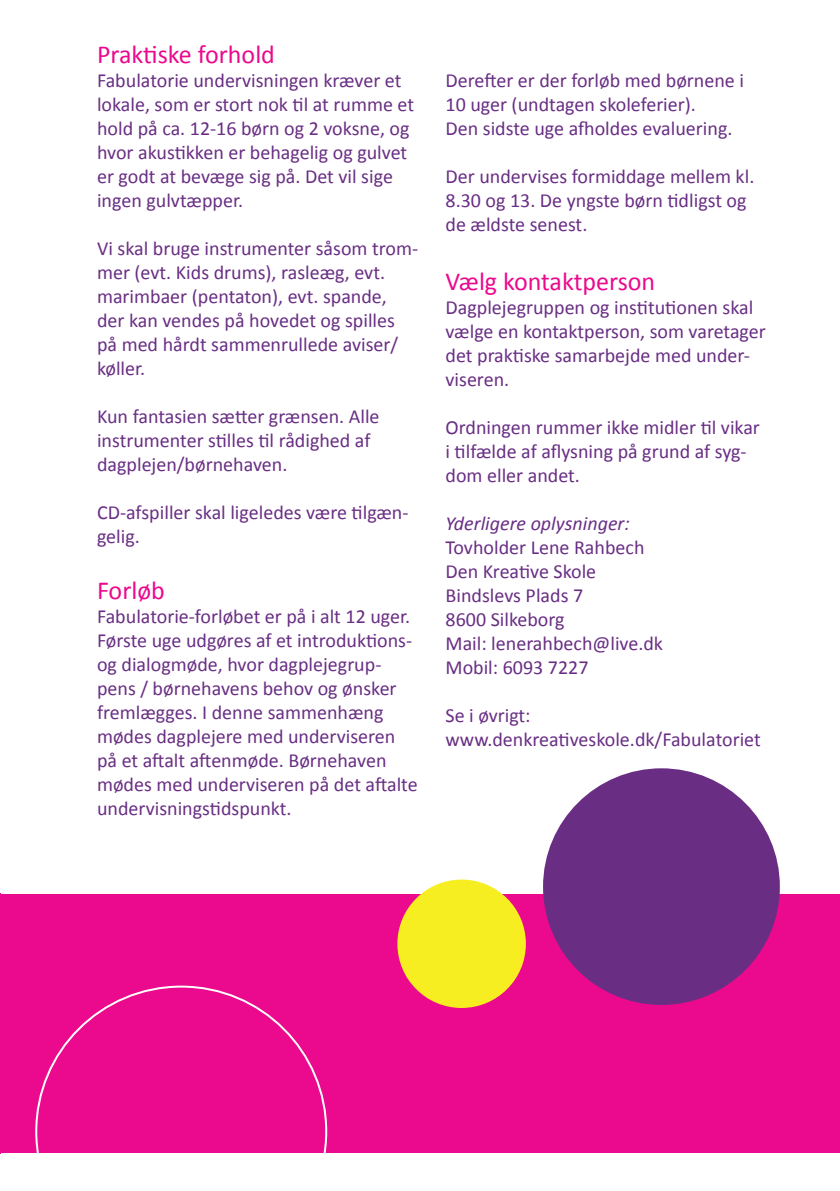
<style>
.page{position:relative;width:840px;height:1191px;background:#fff}
.page>*{position:absolute;margin:0;border:0;box-sizing:border-box;transform-origin:0 0}
.t1{font:26px "Calibri";color:#eb098d}
.t2{font:20px/24px "Calibri";color:#692e84}
.t3{font:italic 20px "Calibri";color:#692e84}
</style>
<div class="page">
<div style="left:0;top:894px;width:839px;height:258px;background:#eb098d"></div>
<div style="left:397px;top:879px;width:128px;height:129px;background:#f7ee21;border-radius:50%"></div>
<div style="left:542px;top:768px;width:237px;height:237px;background:#692e84;border-radius:50%"></div>
<svg style="left:35px;top:985px;width:292px;height:167px"></svg>
<h1 class="t1" style="left:97px;top:38px;width:179px">Praktiske forhold</h1>
<p class="t2" style="left:97px;top:68px;width:318px">Fabulatorie undervisningen kræver et lokale, som er stort nok til at rumme et hold på ca. 12-16 børn og 2 voksne, og hvor akustikken er behagelig og gulvet er godt at bevæge sig på. Det vil sige ingen gulvtæpper.</p>
<p class="t2" style="left:97px;top:236px;width:322px">Vi skal bruge instrumenter såsom trom&shy;mer (evt. Kids drums), rasleæg, evt. marimbaer (pentaton), evt. spande, der kan vendes på hovedet og spilles på med hårdt sammenrullede aviser/ køller.</p>
<p class="t2" style="left:97px;top:404px;width:284px">Kun fantasien sætter grænsen. Alle instrumenter stilles til rådighed af dagplejen/børnehaven.</p>
<p class="t2" style="left:97px;top:500px;width:313px">CD-afspiller skal ligeledes være tilgæn&shy;gelig.</p>
<h1 class="t1" style="left:97px;top:574px;width:69px">Forløb</h1>
<p class="t2" style="left:97px;top:603px;width:322px">Fabulatorie-forløbet er på i alt 12 uger.<br>Første uge udgøres af et introduktions&shy;og dialogmøde, hvor dagplejegrup&shy;pens / børnehavens behov og ønsker fremlægges. I denne sammenhæng mødes dagplejere med underviseren på et aftalt aftenmøde. Børnehaven mødes med underviseren på det aftalte undervisningstidspunkt.</p>
<p class="t2" style="left:445px;top:67px;width:300px">Derefter er der forløb med børnene i<br>10 uger (undtagen skoleferier).<br>Den sidste uge afholdes evaluering.</p>
<p class="t2" style="left:445px;top:163px;width:310px">Der undervises formiddage mellem kl.<br>8.30 og 13. De yngste børn tidligst og de ældste senest.</p>
<h1 class="t1" style="left:445px;top:265px;width:211px">Vælg kontaktperson</h1>
<p class="t2" style="left:445px;top:294px;width:321px">Dagplejegruppen og institutionen skal vælge en kontaktperson, som varetager det praktiske samarbejde med under&shy;viseren.</p>
<p class="t2" style="left:445px;top:414px;width:316px">Ordningen rummer ikke midler til vikar i tilfælde af aflysning på grund af syg&shy;dom eller andet.</p>
<p class="t3" style="left:445px;top:511px;width:186px">Yderligere oplysninger:</p>
<p class="t2" style="left:445px;top:534px;width:219px">Tovholder Lene Rahbech<br>Den Kreative Skole<br>Bindslevs Plads 7<br>8600 Silkeborg<br>Mail: lenerahbech@live.dk<br>Mobil: 6093 7227</p>
<p class="t2" style="left:445px;top:702px;width:316px">Se i øvrigt: www.denkreativeskole.dk/Fabulatoriet</p>
</div>
